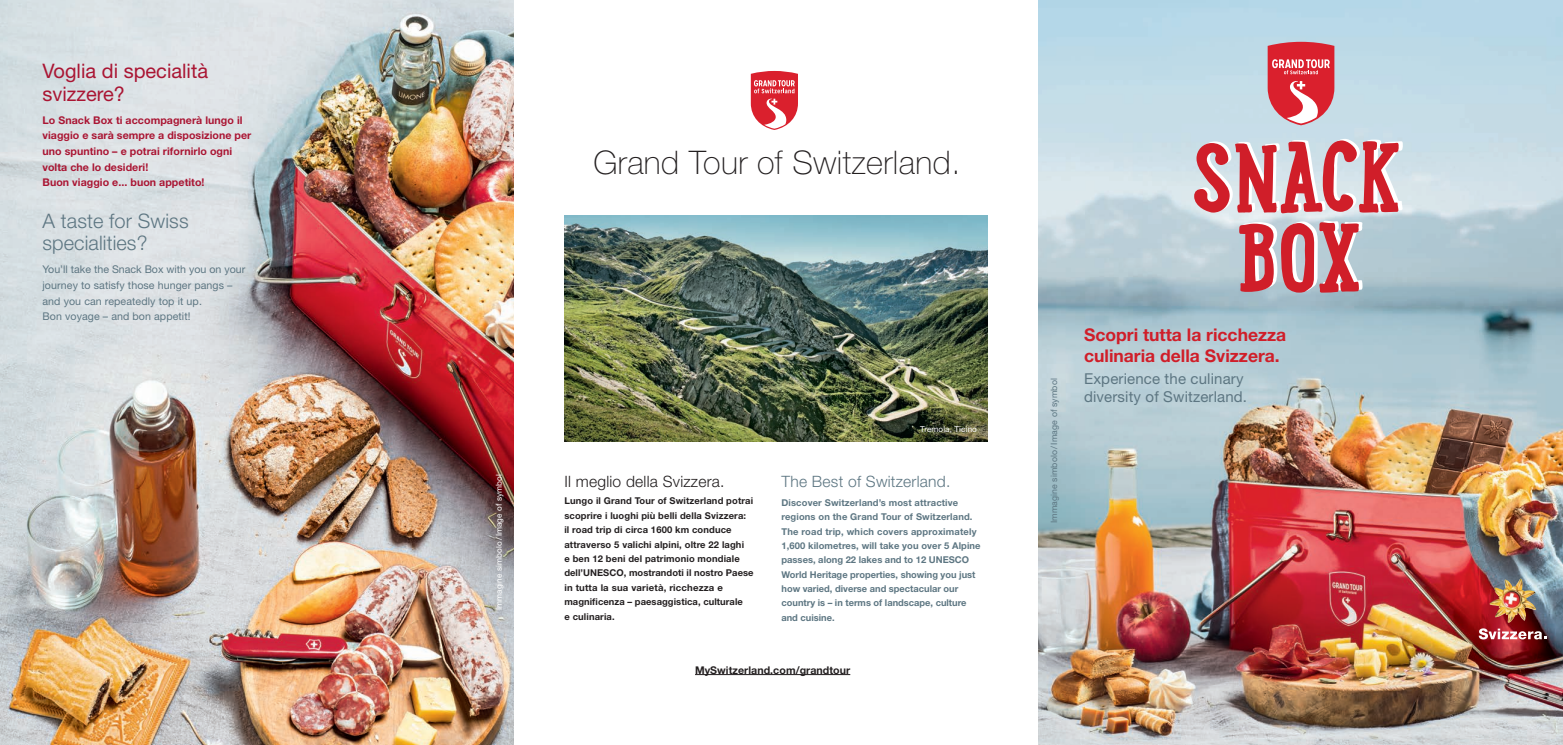
<style>
.page{position:relative;width:1563px;height:745px;background:#fff}
.page>*{position:absolute;margin:0;border:0;box-sizing:border-box;transform-origin:0 0}
.t1{font:100 32.5px "Helvetica Neue LT Pro";letter-spacing:.015em;color:#231f20}
.t2{font:20px/22.5px "Helvetica Neue LT Pro";color:#aa1533}
.t3{font:300 20px/22.5px "Helvetica Neue LT Pro";letter-spacing:.005em;color:#5d7682}
.t4{font:700 17.5px/21.2px "Helvetica Neue LT Pro";color:#d01e29}
.t5{font:300 15.62px "Helvetica Neue LT Pro";letter-spacing:.015em;color:#231f20}
.t6{font:300 15.62px "Helvetica Neue LT Pro";letter-spacing:.015em;color:#5d7682}
.t7{font:15px/18.1px "Helvetica Neue LT Pro";letter-spacing:.01em;color:#5d7682}
.t8{font:700 10.62px/15.6px "Helvetica Neue LT Pro";letter-spacing:.005em;color:#aa1533}
.t9{font:10.62px/15.6px "Helvetica Neue LT Pro";letter-spacing:.01em;color:#5d7682}
.t10{font:700 10.62px "Helvetica Neue LT Pro";letter-spacing:.005em;color:#231f20}
.t11{font:700 9.38px/14.4px "Helvetica Neue LT Pro";color:#5d7682}
.t12{font:700 9.38px/14.4px "Helvetica Neue LT Pro";letter-spacing:.015em;color:#231f20}
.t13{font:8.75px "Helvetica Neue LT Pro";letter-spacing:.01em;color:#5d7682}
.t14{font:8.12px "Helvetica Neue LT Pro";letter-spacing:.015em;color:#fff}
</style>
<div class="page">
<img style="left:1038px;top:0;width:525px;height:744px">
<svg style="left:1267px;top:42px;width:67px;height:83px;background:#dd5b66"></svg>
<svg style="left:1239px;top:220px;width:124px;height:72px;background:#ce7982"></svg>
<svg style="left:1194px;top:139px;width:209px;height:74px;background:#d78991"></svg>
<img style="left:0;top:0;width:514px;height:744px">
<img style="left:564px;top:215px;width:424px;height:226px">
<hr style="left:695px;top:674px;width:155px;height:1px;background:#231f20">
<svg style="left:751px;top:71px;width:47px;height:59px"></svg>
<svg style="left:1478px;top:628px;width:68px;height:11px"></svg>
<img style="left:1489px;top:578px;width:47px;height:44px">
<p class="t2" style="left:43px;top:59px;width:167px">Voglia di specialità svizzere?</p>
<p class="t8" style="left:43px;top:112px;width:210px">Lo Snack Box ti accompagnerà lungo il viaggio e sarà sempre a disposizione per uno spuntino – e potrai rifornirlo ogni volta che lo desideri!<br>Buon viaggio e... buon appetito!</p>
<p class="t3" style="left:43px;top:209px;width:148px">A taste for Swiss specialities?</p>
<p class="t9" style="left:43px;top:261px;width:204px">You’ll take the Snack Box with you on your journey to satisfy those hunger pangs – and you can repeatedly top it up.<br>Bon voyage – and bon appetit!</p>
<p class="t1" style="left:593px;top:143px;width:368px">Grand Tour of Switzerland.</p>
<p class="t14" style="left:494px;top:609px;width:137px;rotate:-90deg">Immagine simbolo /Image of symbol</p>
<p class="t5" style="left:564px;top:471px;width:162px">Il meglio della Svizzera.</p>
<p class="t12" style="left:564px;top:493px;width:191px">Lungo il Grand Tour of Switzerland potrai scoprire i luoghi più belli della Svizzera:<br>il road trip di circa 1600 km conduce attraverso 5 valichi alpini, oltre 22 laghi<br>e ben 12 beni del patrimonio mondiale dell’UNESCO, mostrandoti il nostro Paese in tutta la sua varietà, ricchezza e magnificenza – paesaggistica, culturale<br>e culinaria.</p>
<p class="t14" style="left:920px;top:423px;width:58px">Tremola, Ticino</p>
<p class="t6" style="left:781px;top:471px;width:170px">The Best of Switzerland.</p>
<p class="t11" style="left:781px;top:494px;width:201px">Discover Switzerland’s most attractive regions on the Grand Tour of Switzerland.<br>The road trip, which covers approximately 1,600 kilometres, will take you over 5 Alpine passes, along 22 lakes and to 12 UNESCO World Heritage properties, showing you just how varied, diverse and spectacular our country is – in terms of landscape, culture and cuisine.</p>
<p class="t10" style="left:695px;top:662px;width:157px">MySwitzerland.com/grandtour</p>
<p class="t13" style="left:1048px;top:523px;width:146px;rotate:-90deg">Immagine simbolo /Image of symbol</p>
<p class="t4" style="left:1084px;top:323px;width:204px">Scopri tutta la ricchezza culinaria della Svizzera.</p>
<p class="t7" style="left:1084px;top:369px;width:165px">Experience the culinary diversity of Switzerland.</p>
</div>
